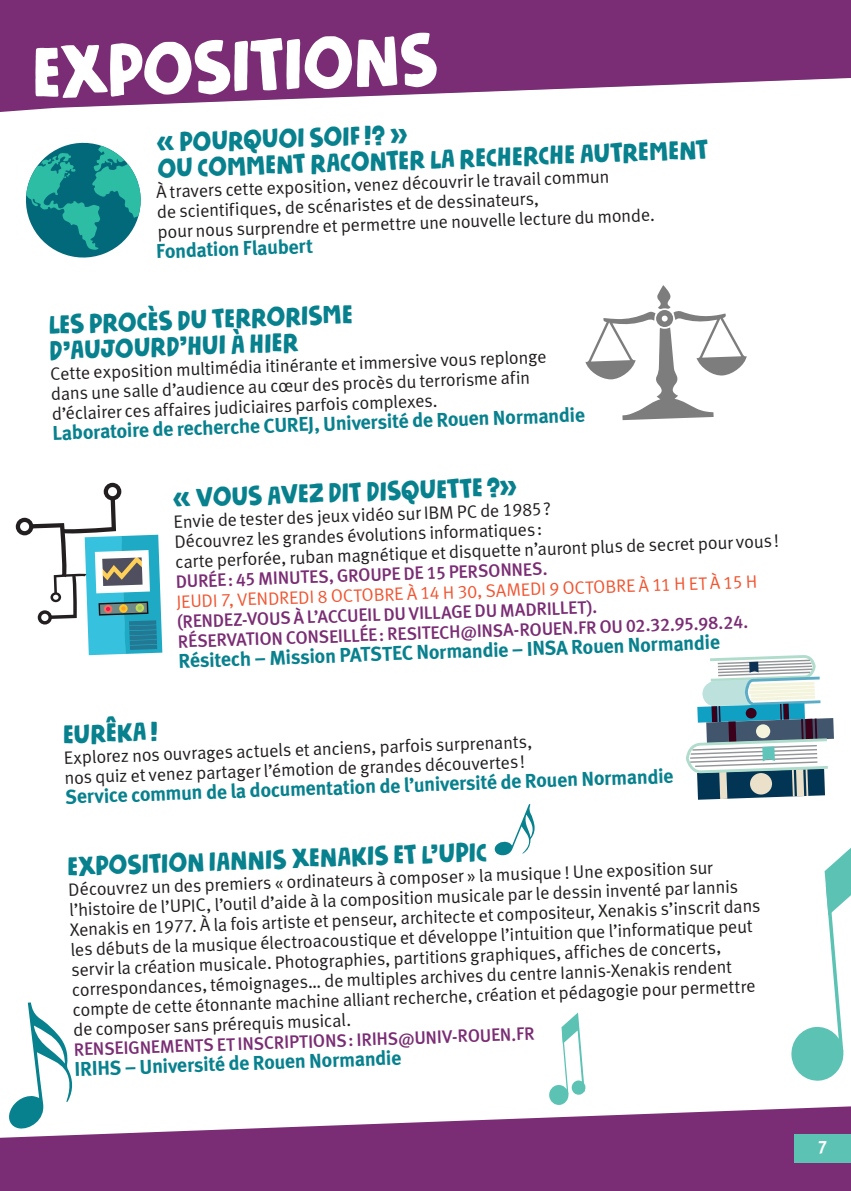
<style>
.page{position:relative;width:851px;height:1191px;background:#fff}
.page>*{position:absolute;margin:0;border:0;box-sizing:border-box;transform-origin:0 0}
.t1{font:76px "Nickname DEMO";color:#fff}
.t2{font:28px/26px "Nickname DEMO";color:#08818e}
.t3{font:20px "Meta Bold LF";color:#08818e}
.t4{font:18px/20px "Meta Normal LF";color:#231f20}
.t5{font:18px/20px "Meta Medium LF";color:#7a2d74}
.t6{font:18px "Meta Normal LF";color:#f05632}
.t7{font:18px "Meta Bold LF";color:#fff;scale:.95 1}
</style>
<div class="page">
<svg style="left:0;top:1106px;width:850px;height:85px;fill:#7a2d74"></svg>
<svg style="left:0;top:0;width:850px;height:112px;fill:#7a2d74"></svg>
<div style="left:794px;top:1134px;width:56px;height:28px;background:#5cc3b4"></div>
<svg style="left:33px;top:142px;width:108px;height:112px"></svg>
<img style="left:25px;top:173px;width:79px;height:85px">
<svg style="left:686px;top:655px;width:147px;height:144px"></svg>
<div style="left:749px;top:773px;width:23px;height:21px;background:#ebe0ca;border-radius:50%"></div>
<div style="left:548px;top:1084px;width:20px;height:21px;background:#5cc3b4;border-radius:50%"></div>
<svg style="left:561px;top:1012px;width:23px;height:82px"></svg>
<svg style="left:494px;top:804px;width:41px;height:52px"></svg>
<svg style="left:791px;top:848px;width:59px;height:233px"></svg>
<svg style="left:8px;top:1002px;width:65px;height:128px"></svg>
<svg style="left:16px;top:482px;width:146px;height:173px"></svg>
<svg style="left:585px;top:285px;width:161px;height:135px"></svg>
<h1 class="t1" style="left:31px;top:24px;width:407px;rotate:-2deg">EXPOSITIONS</h1>
<h2 class="t2" style="left:156px;top:130px;width:553px;rotate:-2deg">« POURQUOI SOIF !? »<br>OU COMMENT RACONTER LA RECHERCHE AUTREMENT</h2>
<p class="t4" style="left:156px;top:182px;width:499px;rotate:-2deg">À travers cette exposition, venez découvrir le travail commun<br>de scientifiques, de scénaristes et de dessinateurs,<br>pour nous surprendre et permettre une nouvelle lecture du monde.</p>
<p class="t3" style="left:156px;top:239px;width:158px;rotate:-2deg">Fondation Flaubert</p>
<h2 class="t2" style="left:48px;top:312px;width:305px;rotate:-2deg">LES PROCÈS DU TERRORISME<br>D’AUJOURD’HUI À HIER</h2>
<p class="t4" style="left:50px;top:363px;width:498px;rotate:-2deg">Cette exposition multimédia itinérante et immersive vous replonge dans une salle d’audience au cœur des procès du terrorisme afin d’éclairer ces affaires judiciaires parfois complexes.</p>
<p class="t3" style="left:52px;top:421px;width:534px;rotate:-2deg">Laboratoire de recherche CUREJ, Université de Rouen Normandie</p>
<h2 class="t2" style="left:172px;top:486px;width:346px;rotate:-2deg">« VOUS AVEZ DIT DISQUETTE ? »</h2>
<p class="t4" style="left:173px;top:511px;width:605px;rotate:-2deg">Envie de tester des jeux vidéo sur IBM PC de 1985?<br>Découvrez les grandes évolutions informatiques:<br>carte perforée, ruban magnétique et disquette n’auront plus de secret pour vous!</p>
<p class="t5" style="left:175px;top:571px;width:373px;rotate:-2deg">DURÉE: 45 MINUTES, GROUPE DE 15 PERSONNES.</p>
<p class="t6" style="left:176px;top:591px;width:582px;rotate:-2deg">JEUDI 7, VENDREDI 8 OCTOBRE À 14 H 30, SAMEDI 9 OCTOBRE À 11 H ET À 15 H</p>
<p class="t5" style="left:177px;top:611px;width:572px;rotate:-2deg">(RENDEZ-VOUS À L’ACCUEIL DU VILLAGE DU MADRILLET).<br>RÉSERVATION CONSEILLÉE: RESITECH@INSA-ROUEN.FR OU 02.32.95.98.24.</p>
<p class="t3" style="left:178px;top:649px;width:543px;rotate:-2deg">Résitech – Mission PATSTEC Normandie – INSA Rouen Normandie</p>
<h2 class="t2" style="left:63px;top:722px;width:96px;rotate:-2deg">EURÊKA !</h2>
<p class="t4" style="left:63px;top:747px;width:470px;rotate:-2deg">Explorez nos ouvrages actuels et anciens, parfois surprenants, nos quiz et venez partager l’émotion de grandes découvertes!</p>
<p class="t3" style="left:65px;top:785px;width:610px;rotate:-2deg">Service commun de la documentation de l’université de Rouen Normandie</p>
<h2 class="t2" style="left:67px;top:853px;width:421px;rotate:-2deg">EXPOSITION IANNIS XENAKIS ET L’UPIC</h2>
<p class="t4" style="left:68px;top:879px;width:692px;rotate:-2deg">Découvrez un des premiers « ordinateurs à composer » la musique ! Une exposition sur l’histoire de l’UPIC, l’outil d’aide à la composition musicale par le dessin inventé par Iannis Xenakis en 1977. À la fois artiste et penseur, architecte et compositeur, Xenakis s’inscrit dans les débuts de la musique électroacoustique et développe l’intuition que l’informatique peut servir la création musicale. Photographies, partitions graphiques, affiches de concerts, correspondances, témoignages… de multiples archives du centre Iannis-Xenakis rendent compte de cette étonnante machine alliant recherche, création et pédagogie pour permettre de composer sans prérequis musical.</p>
<p class="t5" style="left:74px;top:1039px;width:462px;rotate:-2deg">RENSEIGNEMENTS ET INSCRIPTIONS: IRIHS@UNIV-ROUEN.FR</p>
<p class="t3" style="left:74px;top:1057px;width:328px;rotate:-2deg">IRIHS – Université de Rouen Normandie</p>
<p class="t7" style="left:817px;top:1136px;width:12px">7</p>
</div>
